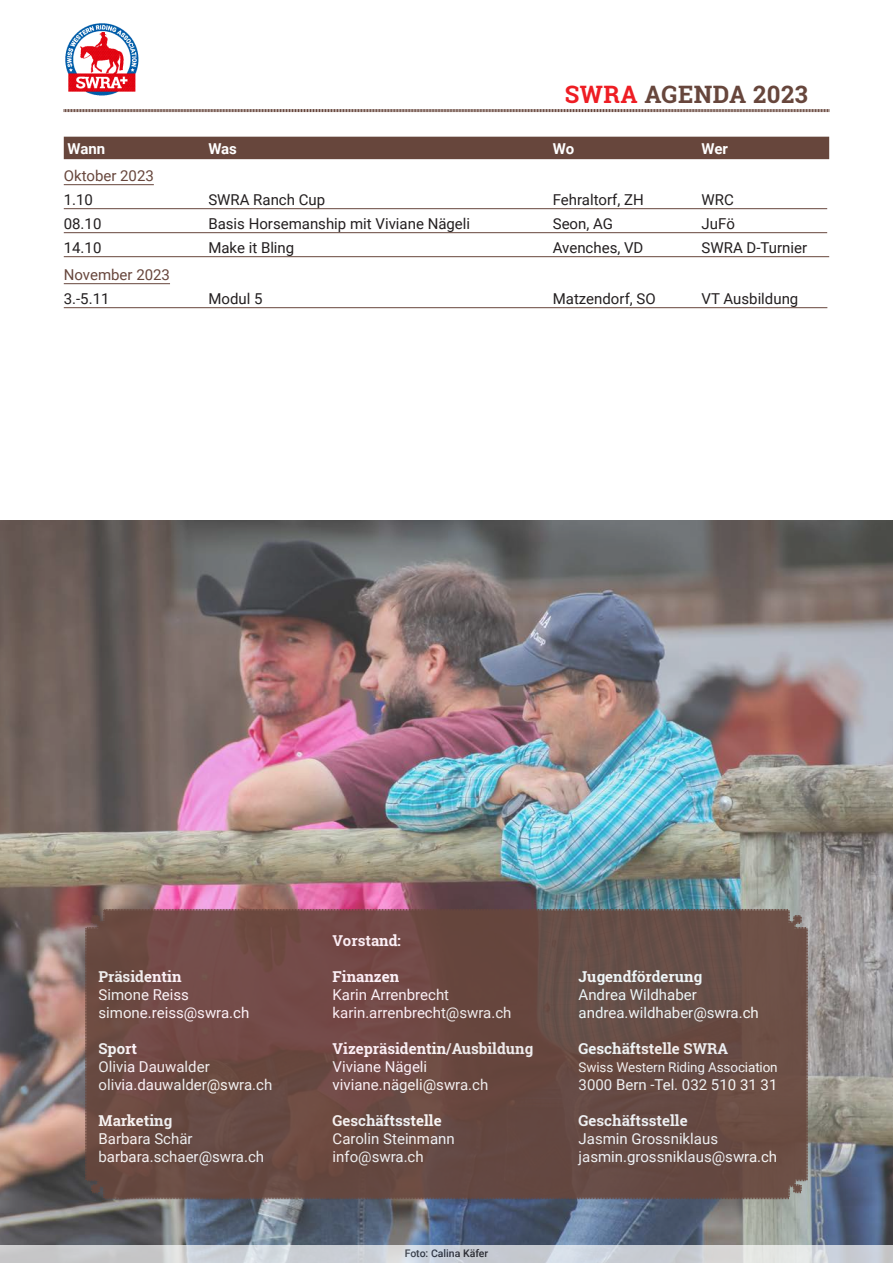
<style>
.page{position:relative;width:893px;height:1263px;background:#fff}
.page>*{position:absolute;margin:0;border:0;box-sizing:border-box;transform-origin:0 0}
.Wersterner_Kopf{font:700 24px "Roboto Slab";letter-spacing:.02em;color:#67463c}
.t1{font:15px "Roboto";color:#fff}
.Westerner_Agenda_FLiess{font:15px "Roboto";color:#231f20}
.t2{font:700 15px "Roboto Slab";color:#fff}
.Westerner_Agenda_FLiess-2{font:15px "Roboto";color:#67463c}
.Westerner_Agenda_FLiess-3{font:700 15px "Roboto";letter-spacing:-.01em;color:#fff}
.t3{font:13.5px "Roboto";letter-spacing:-.01em;color:#fff}
.t4{font:500 10.5px "Roboto";color:#231f20}
.s1{color:#ee1d23}
</style>
<div class="page">
<div style="left:64px;top:137px;width:765px;height:22px;background:#67463c"></div>
<hr style="left:64px;top:184px;width:90px;height:1px;background:#67463c">
<hr style="left:64px;top:208px;width:763px;height:1px;background:#67463c">
<hr style="left:64px;top:232px;width:763px;height:1px;background:#67463c">
<hr style="left:64px;top:256px;width:765px;height:1px;background:#67463c">
<hr style="left:64px;top:283px;width:106px;height:1px;background:#67463c">
<hr style="left:64px;top:307px;width:763px;height:1px;background:#67463c">
<img style="left:0;top:521px;width:893px;height:725px">
<svg style="left:63px;top:109px;width:766px;height:4px"></svg>
<img style="left:65px;top:23px;width:74px;height:73px">
<svg style="left:84px;top:908px;width:724px;height:292px;background:#6a4a44"></svg>
<svg style="left:0;top:1246px;width:893px;height:17px;background:#ced1d6"></svg>
<p class="Wersterner_Kopf" style="left:565px;top:78px;width:244px"><span class="s1">SWRA</span> AGENDA 2023</p>
<p class="Westerner_Agenda_FLiess-3" style="left:68px;top:138px;width:39px">Wann</p>
<p class="Westerner_Agenda_FLiess-3" style="left:208px;top:138px;width:30px">Was</p>
<p class="Westerner_Agenda_FLiess-3" style="left:553px;top:138px;width:23px">Wo</p>
<p class="Westerner_Agenda_FLiess-3" style="left:702px;top:138px;width:28px">Wer</p>
<p class="Westerner_Agenda_FLiess-2" style="left:64px;top:165px;width:92px">Oktober 2023</p>
<p class="Westerner_Agenda_FLiess" style="left:64px;top:189px;width:31px">1.10</p>
<p class="Westerner_Agenda_FLiess" style="left:208px;top:189px;width:118px">SWRA Ranch Cup</p>
<p class="Westerner_Agenda_FLiess" style="left:553px;top:189px;width:92px">Fehraltorf, ZH</p>
<p class="Westerner_Agenda_FLiess" style="left:702px;top:189px;width:34px">WRC</p>
<p class="Westerner_Agenda_FLiess" style="left:64px;top:213px;width:39px">08.10</p>
<p class="Westerner_Agenda_FLiess" style="left:208px;top:213px;width:263px">Basis Horsemanship mit Viviane Nägeli</p>
<p class="Westerner_Agenda_FLiess" style="left:553px;top:213px;width:62px">Seon, AG</p>
<p class="Westerner_Agenda_FLiess" style="left:702px;top:213px;width:35px">JuFö</p>
<p class="Westerner_Agenda_FLiess" style="left:64px;top:237px;width:39px">14.10</p>
<p class="Westerner_Agenda_FLiess" style="left:208px;top:237px;width:87px">Make it Bling</p>
<p class="Westerner_Agenda_FLiess" style="left:553px;top:237px;width:92px">Avenches, VD</p>
<p class="Westerner_Agenda_FLiess" style="left:702px;top:237px;width:107px">SWRA D-Turnier</p>
<p class="Westerner_Agenda_FLiess-2" style="left:64px;top:264px;width:108px">November 2023</p>
<p class="Westerner_Agenda_FLiess" style="left:64px;top:288px;width:47px">3.-5.11</p>
<p class="Westerner_Agenda_FLiess" style="left:208px;top:288px;width:56px">Modul 5</p>
<p class="Westerner_Agenda_FLiess" style="left:553px;top:288px;width:104px">Matzendorf, SO</p>
<p class="Westerner_Agenda_FLiess" style="left:702px;top:288px;width:98px">VT Ausbildung</p>
<p class="t2" style="left:333px;top:930px;width:70px">Vorstand:</p>
<p class="t2" style="left:99px;top:966px;width:85px">Präsidentin</p>
<p class="t2" style="left:333px;top:966px;width:68px">Finanzen</p>
<p class="t2" style="left:579px;top:966px;width:125px">Jugendförderung</p>
<p class="t1" style="left:99px;top:984px;width:92px">Simone Reiss</p>
<p class="t1" style="left:333px;top:984px;width:118px">Karin Arrenbrecht</p>
<p class="t1" style="left:579px;top:984px;width:120px">Andrea Wildhaber</p>
<p class="t1" style="left:99px;top:1002px;width:152px">simone.reiss@swra.ch</p>
<p class="t1" style="left:333px;top:1002px;width:180px">karin.arrenbrecht@swra.ch</p>
<p class="t1" style="left:579px;top:1002px;width:182px">andrea.wildhaber@swra.ch</p>
<p class="t2" style="left:99px;top:1038px;width:40px">Sport</p>
<p class="t2" style="left:333px;top:1038px;width:202px">Vizepräsidentin/Ausbildung</p>
<p class="t2" style="left:579px;top:1038px;width:151px">Geschäftstelle SWRA</p>
<p class="t1" style="left:99px;top:1056px;width:113px">Olivia Dauwalder</p>
<p class="t1" style="left:333px;top:1056px;width:96px">Viviane Nägeli</p>
<p class="t3" style="left:579px;top:1057px;width:201px">Swiss Western Riding Association</p>
<p class="t1" style="left:99px;top:1074px;width:175px">olivia.dauwalder@swra.ch</p>
<p class="t1" style="left:333px;top:1074px;width:157px">viviane.nägeli@swra.ch</p>
<p class="t1" style="left:579px;top:1074px;width:200px">3000 Bern -Tel. 032 510 31 31</p>
<p class="t2" style="left:99px;top:1110px;width:75px">Marketing</p>
<p class="t2" style="left:333px;top:1110px;width:111px">Geschäftsstelle</p>
<p class="t2" style="left:579px;top:1110px;width:111px">Geschäftsstelle</p>
<p class="t1" style="left:99px;top:1128px;width:96px">Barbara Schär</p>
<p class="t1" style="left:333px;top:1128px;width:124px">Carolin Steinmann</p>
<p class="t1" style="left:579px;top:1128px;width:141px">Jasmin Grossniklaus</p>
<p class="t1" style="left:99px;top:1146px;width:167px">barbara.schaer@swra.ch</p>
<p class="t1" style="left:333px;top:1146px;width:93px">info@swra.ch</p>
<p class="t1" style="left:579px;top:1146px;width:200px">jasmin.grossniklaus@swra.ch</p>
<p class="t4" style="left:405px;top:1246px;width:85px">Foto: Calina Käfer</p>
</div>
